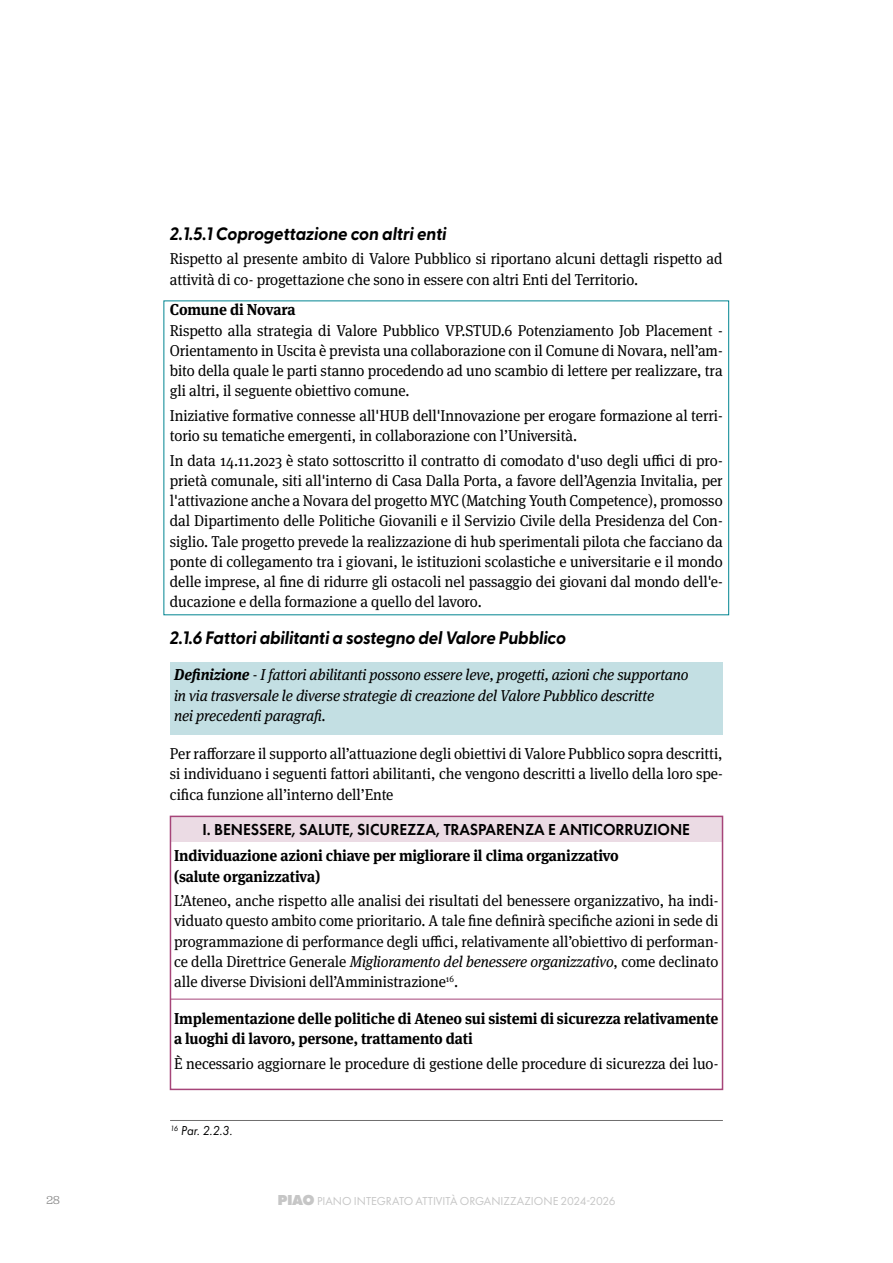
<style>
.page{position:relative;width:893px;height:1263px;background:#fff}
.page>*{position:absolute;margin:0;border:0;box-sizing:border-box;transform-origin:0 0}
.t1{font:italic 700 18px "Greycliff CF";letter-spacing:-.01em;color:#000;scale:.95 1}
.t2{font:600 16.5px "Futura PT";color:#000;scale:.95 1}
.t3{font:15.75px/20.2px "Meta Serif Pro";letter-spacing:-.005em;color:#000;text-align:justify;scale:.95 1}
.t4{font:700 15.75px/20.2px "Meta Serif Pro";letter-spacing:-.01em;color:#000;scale:.95 1}
.t5{font:italic 15.75px/20.2px "Meta Serif Pro";letter-spacing:-.01em;color:#000;scale:.95 1}
.t6{font:italic 13.5px "Futura PT";color:#000;scale:.95 1}
.t7{font:12px "Futura PT";letter-spacing:-.005em;color:#c6c6c6}
.t8{font:12px "Jubilat";color:#878787}
.s1{font-weight:700}
.s2{font-style:normal}
.s3{font-style:italic}
.s4{font-weight:800;font-size:15px}
</style>
<div class="page">
<svg style="left:163px;top:300px;width:566px;height:315px"></svg>
<svg style="left:169px;top:815px;width:555px;height:276px"></svg>
<hr style="left:170px;top:999px;width:553px;height:1px;background:#a64579">
<div style="left:170px;top:662px;width:553px;height:72px;background:#c3dfe3"></div>
<hr style="left:170px;top:1120px;width:553px;height:1px;background:#706f6f">
<p class="t1" style="left:170px;top:220px;width:293px">2.1.5.1 Coprogettazione con altri enti</p>
<p class="t3" style="left:170px;top:248px;width:583px">Rispetto al presente ambito di Valore Pubblico si riportano alcuni dettagli rispetto ad attività di co- progettazione che sono in essere con altri Enti del Territorio.</p>
<p class="t4" style="left:170px;top:298px;width:134px">Comune di Novara</p>
<p class="t3" style="left:170px;top:319px;width:583px">Rispetto alla strategia di Valore Pubblico VP.STUD.6 Potenziamento Job Placement - Orientamento in Uscita è prevista una collaborazione con il Comune di Novara, nell’am&shy;bito della quale le parti stanno procedendo ad uno scambio di lettere per realizzare, tra gli altri, il seguente obiettivo comune.</p>
<p class="t3" style="left:170px;top:404px;width:583px">Iniziative formative connesse all'HUB dell'Innovazione per erogare formazione al terri&shy;torio su tematiche emergenti, in collaborazione con l’Università.</p>
<p class="t3" style="left:170px;top:449px;width:583px">In data 14.11.2023 è stato sottoscritto il contratto di comodato d'uso degli uffici di pro&shy;prietà comunale, siti all'interno di Casa Dalla Porta, a favore dell’Agenzia Invitalia, per l'attivazione anche a Novara del progetto MYC (Matching Youth Competence), promosso dal Dipartimento delle Politiche Giovanili e il Servizio Civile della Presidenza del Con&shy;siglio. Tale progetto prevede la realizzazione di hub sperimentali pilota che facciano da ponte di collegamento tra i giovani, le istituzioni scolastiche e universitarie e il mondo delle imprese, al fine di ridurre gli ostacoli nel passaggio dei giovani dal mondo dell'e&shy;ducazione e della formazione a quello del lavoro.</p>
<p class="t1" style="left:170px;top:624px;width:418px">2.1.6 Fattori abilitanti a sostegno del Valore Pubblico</p>
<p class="t5" style="left:174px;top:664px;width:543px"><span class="s1">Definizione</span> <span class="s2">-</span> I fattori abilitanti possono essere leve, progetti, azioni che supportano in via trasversale le diverse strategie di creazione del Valore Pubblico descritte<br>nei precedenti paragrafi.</p>
<p class="t3" style="left:170px;top:743px;width:583px">Per rafforzare il supporto all’attuazione degli obiettivi di Valore Pubblico sopra descritti, si individuano i seguenti fattori abilitanti, che vengono descritti a livello della loro spe&shy;cifica funzione all’interno dell’Ente</p>
<p class="t2" style="left:203px;top:820px;width:515px">I. BENESSERE, SALUTE, SICUREZZA, TRASPARENZA E ANTICORRUZIONE</p>
<p class="t4" style="left:174px;top:844px;width:470px">Individuazione azioni chiave per migliorare il clima organizzativo (salute organizzativa)</p>
<p class="t3" style="left:174px;top:890px;width:574px">L’Ateneo, anche rispetto alle analisi dei risultati del benessere organizzativo, ha indi&shy;viduato questo ambito come prioritario. A tale fine definirà specifiche azioni in sede di programmazione di performance degli uffici, relativamente all’obiettivo di performan&shy;ce della Direttrice Generale <span class="s3">Miglioramento del benessere organizzativo</span>, come declinato alle diverse Divisioni dell’Amministrazione<sup>16</sup>.</p>
<p class="t4" style="left:174px;top:1007px;width:574px">Implementazione delle politiche di Ateneo sui sistemi di sicurezza relativamente a luoghi di lavoro, persone, trattamento dati</p>
<p class="t3" style="left:174px;top:1052px;width:574px">È necessario aggiornare le procedure di gestione delle procedure di sicurezza dei luo-</p>
<p class="t6" style="left:170px;top:1123px;width:67px"><sup>16</sup> Par. 2.2.3.</p>
<p class="t8" style="left:46px;top:1192px;width:15px">28</p>
<p class="t7" style="left:277px;top:1194px;width:340px"><span class="s4">PIAO</span> PIANO INTEGRATO ATTIVITÀ ORGANIZZAZIONE 2024-2026</p>
</div>
